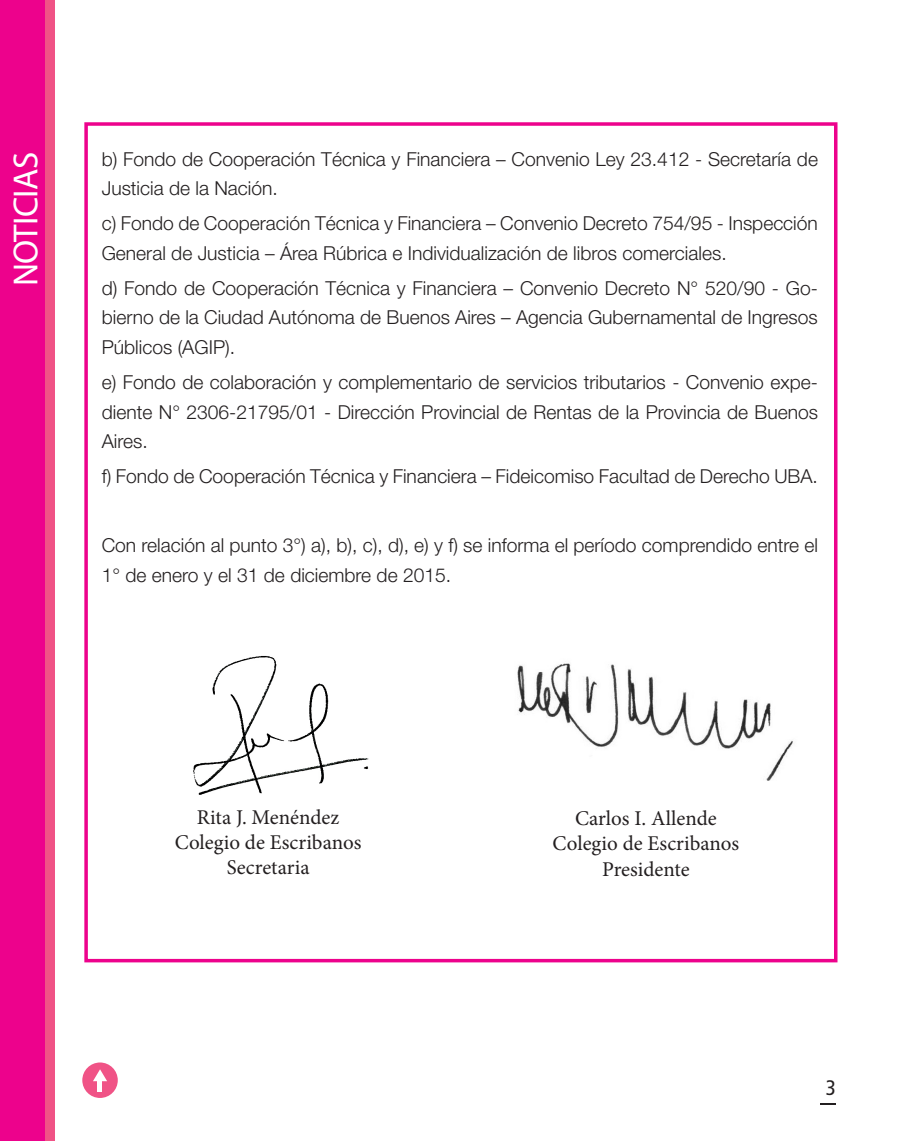
<style>
.page{position:relative;width:918px;height:1141px;background:#fff}
.page>*{position:absolute;margin:0;border:0;box-sizing:border-box;transform-origin:0 0}
.t1{font:35px "Myriad Pro";letter-spacing:-.02em;color:#fff}
.t2{font:21px "Minion Pro";color:#231f20}
.t3{font:condensed 21px "Frutiger LT Std";color:#231f20}
.Texto{font:300 19.25px/29.8px "Helvetica Neue";color:#231f20}
</style>
<div class="page">
<svg style="left:820px;top:1103px;width:16px;height:2px"></svg>
<div style="left:0;top:0;width:54px;height:1141px;background:#f05386"></div>
<div style="left:0;top:0;width:45px;height:1141px;background:#ed028c"></div>
<div style="left:82px;top:1062px;width:36px;height:36px;background:#f05386;border-radius:50%"></div>
<svg style="left:93px;top:1069px;width:14px;height:12px"></svg>
<hr style="left:98px;top:1076px;width:4px;height:15px;background:#fff">
<img style="left:517px;top:663px;width:276px;height:117px">
<img style="left:193px;top:656px;width:176px;height:139px">
<div style="left:84px;top:122px;width:753px;height:840px;border:4px solid #ed028c"></div>
<h1 class="t1" style="left:4px;top:286px;width:136px;rotate:-90deg">NOTICIAS</h1>
<p class="Texto" style="left:102px;top:143px;width:718px">b) Fondo de Cooperación Técnica y Financiera – Convenio Ley 23.412 - Secretaría de<br>Justicia de la Nación.</p>
<p class="Texto" style="left:102px;top:208px;width:717px">c) Fondo de Cooperación Técnica y Financiera – Convenio Decreto 754/95 - Inspección<br>General de Justicia – Área Rúbrica e Individualización de libros comerciales.</p>
<p class="Texto" style="left:102px;top:272px;width:717px;text-align:justify">d) Fondo de Cooperación Técnica y Financiera – Convenio Decreto N° 520/90 - Go&shy;bierno de la Ciudad Autónoma de Buenos Aires – Agencia Gubernamental de Ingresos Públicos (AGIP).</p>
<p class="Texto" style="left:102px;top:367px;width:718px;text-align:justify">e) Fondo de colaboración y complementario de servicios tributarios - Convenio expe&shy;diente N° 2306-21795/01 - Dirección Provincial de Rentas de la Provincia de Buenos Aires.</p>
<p class="Texto" style="left:102px;top:461px;width:717px">f) Fondo de Cooperación Técnica y Financiera – Fideicomiso Facultad de Derecho UBA.</p>
<p class="Texto" style="left:102px;top:530px;width:718px">Con relación al punto 3°) a), b), c), d), e) y f) se informa el período comprendido entre el<br>1° de enero y el 31 de diciembre de 2015.</p>
<p class="t2" style="left:197px;top:803px;width:144px">Rita J. Menéndez</p>
<p class="t2" style="left:175px;top:828px;width:188px">Colegio de Escribanos</p>
<p class="t2" style="left:227px;top:853px;width:84px">Secretaria</p>
<p class="t2" style="left:575px;top:804px;width:143px">Carlos I. Allende</p>
<p class="t2" style="left:552px;top:830px;width:188px">Colegio de Escribanos</p>
<p class="t2" style="left:602px;top:855px;width:89px">Presidente</p>
<p class="t3" style="left:825px;top:1075px;width:12px">3</p>
</div>
